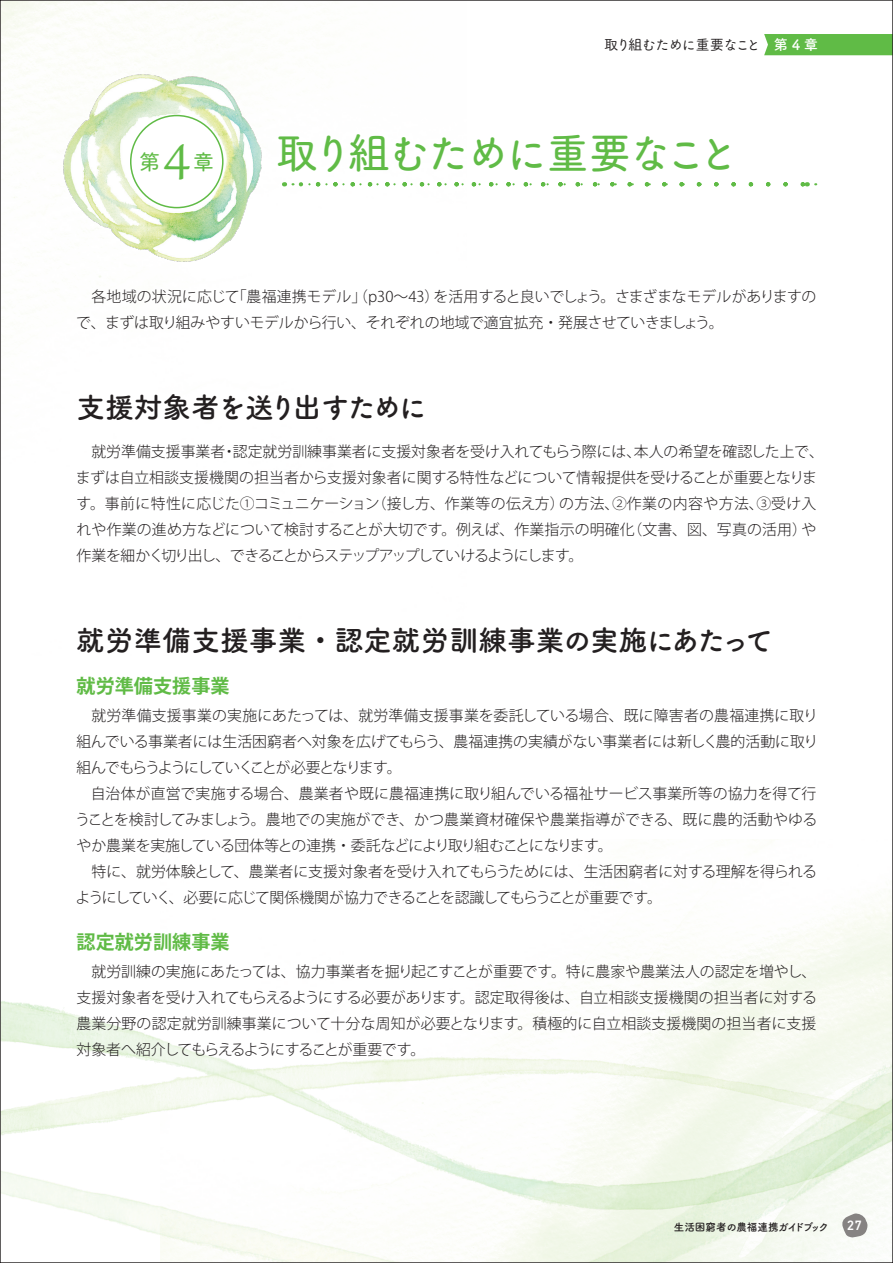
<style>
.page{position:relative;width:893px;height:1263px;background:#fff}
.page>*{position:absolute;margin:0;border:0;box-sizing:border-box;transform-origin:0 0}
.t1{font:42.45px "Tsuku A Rd Gothic Std D";letter-spacing:-.08em;color:#60bb46}
.t2{font:28.65px "Tsuku A Rd Gothic Std B";color:#231f20}
.t3{font:28.65px "Tsuku A Rd Gothic Std B";letter-spacing:-.055em;color:#231f20}
.t4{font:21.45px "Tsuku A Rd Gothic Std D";color:#60bb46}
.t5{font:700 19.2px "Koz Go Pr 6 N";color:#60bb46}
.t6{font:300 14.85px/26.1px "Koz Go Pr 6 N";color:#231f20}
.t7{font:14.4px "Tsuku A Rd Gothic Std M";letter-spacing:-.08em;color:#231f20}
.t8{font:500 13.8px "DIN Next LT Pro";color:#fff}
.t9{font:10.65px "Tsuku A Rd Gothic Std B";letter-spacing:-.05em;color:#231f20}
.s1{font-family:"Tsuku A Rd Gothic Std B";color:#fff}
.s2{font-family:"Ten Mincho";font-size:49.35px}
</style>
<div class="page">
<img style="left:2px;top:891px;width:889px;height:370px">
<img style="left:63px;top:74px;width:183px;height:188px">
<div style="left:130px;top:115px;width:94px;height:93px;border:2px solid #60bb46;border-radius:50%"></div>
<img style="left:243px;top:99px;width:509px;height:109px">
<img style="left:263px;top:119px;width:484px;height:75px">
<svg style="left:301px;top:182px;width:507px;height:4px"></svg>
<svg style="left:841px;top:1213px;width:27px;height:24px"></svg>
<div style="left:764px;top:34px;width:127px;height:21px;background:#60bb46"></div>
<p class="t7" style="left:604px;top:34px;width:216px">取り組むために重要なこと <span class="s1">第 4 章</span></p>
<h3 class="t4" style="left:139px;top:145px;width:77px">第 <span class="s2">4</span>章</h3>
<h1 class="t1" style="left:276px;top:121px;width:465px">取り組むために重要なこと</h1>
<p class="t6" style="left:76px;top:284px;width:742px">　各地域の状況に応じて「農福連携モデル」（p30～43）を活用すると良いでしょう。さまざまなモデルがありますので、まずは取り組みやすいモデルから行い、それぞれの地域で適宜拡充・発展させていきましょう。</p>
<h2 class="t3" style="left:77px;top:385px;width:352px">支援対象者を送り出すために</h2>
<p class="t6" style="left:76px;top:438px;width:749px">　就労準備支援事業者・認定就労訓練事業者に支援対象者を受け入れてもらう際には、本人の希望を確認した上で、まずは自立相談支援機関の担当者から支援対象者に関する特性などについて情報提供を受けることが重要となります。事前に特性に応じた①コミュニケーション（接し方、作業等の伝え方）の方法、②作業の内容や方法、③受け入れや作業の進め方などについて検討することが大切です。例えば、作業指示の明確化（文書、図、写真の活用）や作業を細かく切り出し、できることからステップアップしていけるようにします。</p>
<h2 class="t2" style="left:77px;top:617px;width:698px">就労準備支援事業・認定就労訓練事業の実施にあたって</h2>
<p class="t5" style="left:77px;top:675px;width:155px">就労準備支援事業</p>
<p class="t6" style="left:75px;top:703px;width:744px">　就労準備支援事業の実施にあたっては、就労準備支援事業を委託している場合、既に障害者の農福連携に取り組んでいる事業者には生活困窮者へ対象を広げてもらう、農福連携の実績がない事業者には新しく農的活動に取り組んでもらうようにしていくことが必要となります。<br>　自治体が直営で実施する場合、農業者や既に農福連携に取り組んでいる福祉サービス事業所等の協力を得て行うことを検討してみましょう。農地での実施ができ、かつ農業資材確保や農業指導ができる、既に農的活動やゆるやか農業を実施している団体等との連携・委託などにより取り組むことになります。　<br>　特に、就労体験として、農業者に支援対象者を受け入れてもらうためには、生活困窮者に対する理解を得られるようにしていく、必要に応じて関係機関が協力できることを認識してもらうことが重要です。</p>
<p class="t5" style="left:77px;top:931px;width:155px">認定就労訓練事業</p>
<p class="t6" style="left:77px;top:959px;width:742px;text-align:justify">　就労訓練の実施にあたっては、協力事業者を掘り起こすことが重要です。特に農家や農業法人の認定を増やし、支援対象者を受け入れてもらえるようにする必要があります。認定取得後は、自立相談支援機関の担当者に対する農業分野の認定就労訓練事業について十分な周知が必要となります。積極的に自立相談支援機関の担当者に支援対象者へ紹介してもらえるようにすることが重要です。</p>
<p class="t9" style="left:674px;top:1218px;width:157px">生活困窮者の農福連携ガイドブック</p>
<p class="t8" style="left:847px;top:1218px;width:17px">27</p>
</div>
